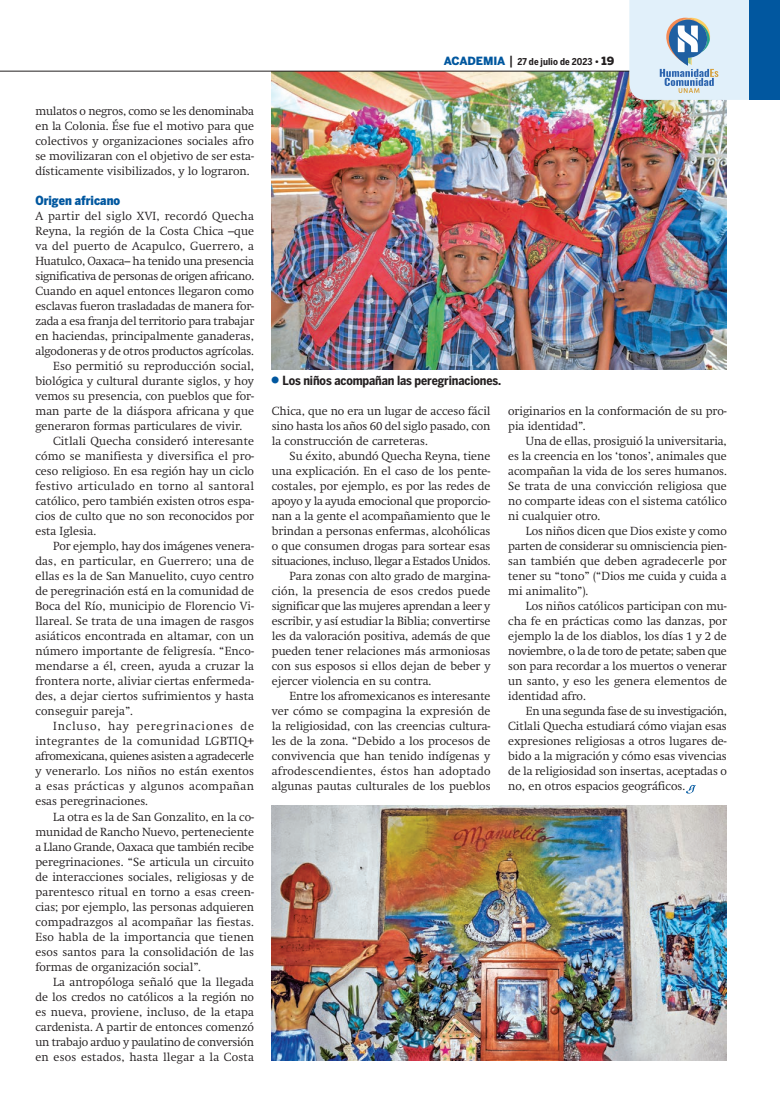
<style>
.page{position:relative;width:780px;height:1117px;background:#fff}
.page>*{position:absolute;margin:0;border:0;box-sizing:border-box;transform-origin:0 0}
.t1{font:700 12.5px "Benton Sans Cond";letter-spacing:-.01em;color:#231f20}
.t2{font:900 12.5px "Benton Sans Cond";color:#01579f}
.t3{font:300 11.62px/15px "Swift";color:#231f20;text-align:justify}
.t4{font:300 11.62px "Swift";letter-spacing:-.02em;color:#231f20}
.t5{font:300 11.62px "Swift";letter-spacing:.03em;color:#231f20}
.t6{font:300 11.62px "Swift";letter-spacing:-.025em;color:#231f20}
.t7{font:300 11.62px "Swift";letter-spacing:.025em;color:#231f20}
.t8{font:300 11.62px "Swift";letter-spacing:.02em;color:#231f20}
.t9{font:300 11.62px "Swift";letter-spacing:.07em;color:#231f20}
.t10{font:700 9.38px "Benton Sans Cond";letter-spacing:.01em;color:#231f20}
.s1{font-family:"Benton Sans";font-weight:900;font-size:11.25px;color:#01579f}
.s2{font-weight:500;font-size:12.5px}
.s3{font-family:"Benton Sans";font-weight:900}
.s4{font-family:"Benton Sans";font-weight:900;font-size:11.25px}
</style>
<div class="page">
<img style="left:272px;top:72px;width:454px;height:297px">
<img style="left:272px;top:805px;width:454px;height:255px">
<hr style="left:0;top:71px;width:726px;height:1px;background:#231f20">
<svg style="left:686px;top:784px;width:10px;height:9px"></svg>
<svg style="left:629px;top:0;width:151px;height:100px;background:#a3c2dc"></svg>
<p class="t3" style="left:35px;top:103px;width:220px">mulatos o negros, como se les denominaba en la Colonia. Ése fue el motivo para que colectivos y organizaciones sociales afro se movilizaran con el objetivo de ser esta&shy;dísticamente visibilizados, y lo lograron.</p>
<p class="t2" style="left:35px;top:193px;width:86px">Origen africano</p>
<p class="t7" style="left:35px;top:209px;width:220px">A partir del siglo XVI, recordó Quecha</p>
<p class="t3" style="left:35px;top:223px;width:220px">Reyna, la región de la Costa Chica –que</p>
<p class="t8" style="left:35px;top:239px;width:220px">va del puerto de Acapulco, Guerrero, a</p>
<p class="t4" style="left:35px;top:254px;width:220px">Huatulco, Oaxaca– ha tenido una presencia</p>
<p class="t4" style="left:35px;top:269px;width:220px">significativa de personas de origen africano.</p>
<p class="t3" style="left:35px;top:283px;width:220px">Cuando en aquel entonces llegaron como</p>
<p class="t3" style="left:35px;top:298px;width:220px">esclavas fueron trasladadas de manera for-</p>
<p class="t3" style="left:35px;top:313px;width:220px">zada a esa franja del territorio para trabajar</p>
<p class="t3" style="left:35px;top:328px;width:220px">en haciendas, principalmente ganaderas,</p>
<p class="t3" style="left:35px;top:343px;width:220px">algodoneras y de otros productos agrícolas.</p>
<p class="t3" style="left:53px;top:358px;width:202px">Eso permitió su reproducción social,</p>
<p class="t3" style="left:35px;top:373px;width:220px">biológica y cultural durante siglos, y hoy</p>
<p class="t3" style="left:35px;top:388px;width:220px">vemos su presencia, con pueblos que for-</p>
<p class="t3" style="left:35px;top:403px;width:220px">man parte de la diáspora africana y que</p>
<p class="t3" style="left:35px;top:418px;width:208px">generaron formas particulares de vivir.</p>
<p class="t3" style="left:53px;top:433px;width:202px">Citlali Quecha consideró interesante</p>
<p class="t3" style="left:35px;top:448px;width:220px">cómo se manifiesta y diversifica el pro-</p>
<p class="t3" style="left:35px;top:463px;width:220px">ceso religioso. En esa región hay un ciclo</p>
<p class="t5" style="left:35px;top:479px;width:220px">festivo articulado en torno al santoral</p>
<p class="t3" style="left:35px;top:493px;width:220px">católico, pero también existen otros espa-</p>
<p class="t3" style="left:35px;top:508px;width:220px">cios de culto que no son reconocidos por</p>
<p class="t3" style="left:35px;top:523px;width:62px">esta Iglesia.</p>
<p class="t3" style="left:53px;top:538px;width:202px">Por ejemplo, hay dos imágenes venera-</p>
<p class="t3" style="left:35px;top:553px;width:220px">das, en particular, en Guerrero; una de</p>
<p class="t3" style="left:35px;top:568px;width:220px">ellas es la de San Manuelito, cuyo centro</p>
<p class="t3" style="left:35px;top:583px;width:220px">de peregrinación está en la comunidad de</p>
<p class="t3" style="left:35px;top:598px;width:220px">Boca del Río, municipio de Florencio Vi-</p>
<p class="t3" style="left:35px;top:613px;width:220px">llareal. Se trata de una imagen de rasgos</p>
<p class="t3" style="left:35px;top:628px;width:220px">asiáticos encontrada en altamar, con un</p>
<p class="t3" style="left:35px;top:643px;width:220px">número importante de feligresía. “Enco-</p>
<p class="t3" style="left:35px;top:658px;width:220px">mendarse a él, creen, ayuda a cruzar la</p>
<p class="t3" style="left:35px;top:673px;width:220px">frontera norte, aliviar ciertas enfermeda-</p>
<p class="t3" style="left:35px;top:688px;width:220px">des, a dejar ciertos sufrimientos y hasta</p>
<p class="t3" style="left:35px;top:703px;width:99px">conseguir pareja”.</p>
<p class="t9" style="left:53px;top:719px;width:202px">Incluso, hay peregrinaciones de</p>
<p class="t5" style="left:35px;top:734px;width:220px">integrantes de la comunidad LGBTIQ+</p>
<p class="t6" style="left:35px;top:749px;width:220px">afromexicana, quienes asisten a agradecerle</p>
<p class="t3" style="left:35px;top:763px;width:220px">y venerarlo. Los niños no están exentos</p>
<p class="t5" style="left:35px;top:779px;width:220px">a esas prácticas y algunos acompañan</p>
<p class="t3" style="left:35px;top:793px;width:114px">esas peregrinaciones.</p>
<p class="t3" style="left:53px;top:808px;width:202px">La otra es la de San Gonzalito, en la co-</p>
<p class="t3" style="left:35px;top:823px;width:220px">munidad de Rancho Nuevo, perteneciente</p>
<p class="t4" style="left:35px;top:839px;width:220px">a Llano Grande, Oaxaca que también recibe</p>
<p class="t3" style="left:35px;top:853px;width:220px">peregrinaciones. “Se articula un circuito</p>
<p class="t3" style="left:35px;top:868px;width:220px">de interacciones sociales, religiosas y de</p>
<p class="t3" style="left:35px;top:883px;width:220px">parentesco ritual en torno a esas creen-</p>
<p class="t3" style="left:35px;top:898px;width:220px">cias; por ejemplo, las personas adquieren</p>
<p class="t3" style="left:35px;top:913px;width:220px">compadrazgos al acompañar las fiestas.</p>
<p class="t3" style="left:35px;top:928px;width:220px">Eso habla de la importancia que tienen</p>
<p class="t3" style="left:35px;top:943px;width:220px">esos santos para la consolidación de las</p>
<p class="t3" style="left:35px;top:958px;width:167px">formas de organización social”.</p>
<p class="t3" style="left:53px;top:973px;width:202px">La antropóloga señaló que la llegada</p>
<p class="t3" style="left:35px;top:988px;width:220px">de los credos no católicos a la región no</p>
<p class="t3" style="left:35px;top:1003px;width:220px">es nueva, proviene, incluso, de la etapa</p>
<p class="t3" style="left:35px;top:1018px;width:220px">cardenista. A partir de entonces comenzó</p>
<p class="t3" style="left:35px;top:1033px;width:220px">un trabajo arduo y paulatino de conversión</p>
<p class="t8" style="left:35px;top:1049px;width:220px">en esos estados, hasta llegar a la Costa</p>
<p class="t10" style="left:443px;top:56px;width:172px"><span class="s1">ACADEMIA</span> <span class="s2">|</span> 27 de julio de 2023 <span class="s3">•</span> <span class="s4">19</span></p>
<p class="t1" style="left:282px;top:373px;width:220px">Los niños acompañan las peregrinaciones.</p>
<p class="t3" style="left:272px;top:403px;width:220px">Chica, que no era un lugar de acceso fácil sino hasta los años 60 del siglo pasado, con la construcción de carreteras.</p>
<p class="t3" style="left:289px;top:448px;width:202px">Su éxito, abundó Quecha Reyna, tiene</p>
<p class="t3" style="left:272px;top:463px;width:220px">una explicación. En el caso de los pente-</p>
<p class="t3" style="left:272px;top:478px;width:220px">costales, por ejemplo, es por las redes de</p>
<p class="t3" style="left:272px;top:493px;width:220px">apoyo y la ayuda emocional que proporcio-</p>
<p class="t3" style="left:272px;top:508px;width:220px">nan a la gente el acompañamiento que le</p>
<p class="t3" style="left:272px;top:523px;width:220px">brindan a personas enfermas, alcohólicas</p>
<p class="t3" style="left:272px;top:538px;width:220px">o que consumen drogas para sortear esas</p>
<p class="t6" style="left:272px;top:554px;width:220px">situaciones, incluso, llegar a Estados Unidos.</p>
<p class="t3" style="left:289px;top:568px;width:202px">Para zonas con alto grado de margina-</p>
<p class="t3" style="left:272px;top:583px;width:220px">ción, la presencia de esos credos puede</p>
<p class="t4" style="left:272px;top:599px;width:220px">significar que las mujeres aprendan a leer y</p>
<p class="t3" style="left:272px;top:613px;width:220px">escribir, y así estudiar la Biblia; convertirse</p>
<p class="t3" style="left:272px;top:628px;width:220px">les da valoración positiva, además de que</p>
<p class="t3" style="left:272px;top:643px;width:220px">pueden tener relaciones más armoniosas</p>
<p class="t3" style="left:272px;top:658px;width:220px">con sus esposos si ellos dejan de beber y</p>
<p class="t3" style="left:272px;top:673px;width:161px">ejercer violencia en su contra.</p>
<p class="t3" style="left:289px;top:688px;width:202px">Entre los afromexicanos es interesante</p>
<p class="t3" style="left:272px;top:703px;width:220px">ver cómo se compagina la expresión de</p>
<p class="t3" style="left:272px;top:718px;width:220px">la religiosidad, con las creencias cultura-</p>
<p class="t3" style="left:272px;top:733px;width:220px">les de la zona. “Debido a los procesos de</p>
<p class="t3" style="left:272px;top:748px;width:220px">convivencia que han tenido indígenas y</p>
<p class="t7" style="left:272px;top:764px;width:220px">afrodescendientes, éstos han adoptado</p>
<p class="t3" style="left:272px;top:778px;width:220px">algunas pautas culturales de los pueblos</p>
<p class="t3" style="left:508px;top:403px;width:220px">originarios en la conformación de su pro&shy;pia identidad”.</p>
<p class="t3" style="left:508px;top:433px;width:220px;text-indent:18px">Una de ellas, prosiguió la universitaria, es la creencia en los ‘tonos’, animales que acompañan la vida de los seres humanos.<br>Se trata de una convicción religiosa que no comparte ideas con el sistema católico ni cualquier otro.</p>
<p class="t3" style="left:508px;top:523px;width:220px;text-indent:18px">Los niños dicen que Dios existe y como parten de considerar su omnisciencia pien&shy;san también que deben agradecerle por tener su “tono” (“Dios me cuida y cuida a mi animalito”).</p>
<p class="t3" style="left:508px;top:598px;width:220px;text-indent:18px">Los niños católicos participan con mu&shy;cha fe en prácticas como las danzas, por ejemplo la de los diablos, los días 1 y 2 de noviembre, o la de toro de petate; saben que son para recordar a los muertos o venerar un santo, y eso les genera elementos de identidad afro.</p>
<p class="t3" style="left:508px;top:703px;width:220px;text-indent:18px">En una segunda fase de su investigación, Citlali Quecha estudiará cómo viajan esas expresiones religiosas a otros lugares de&shy;bido a la migración y cómo esas vivencias de la religiosidad son insertas, aceptadas o no, en otros espacios geográficos.</p>
</div>
